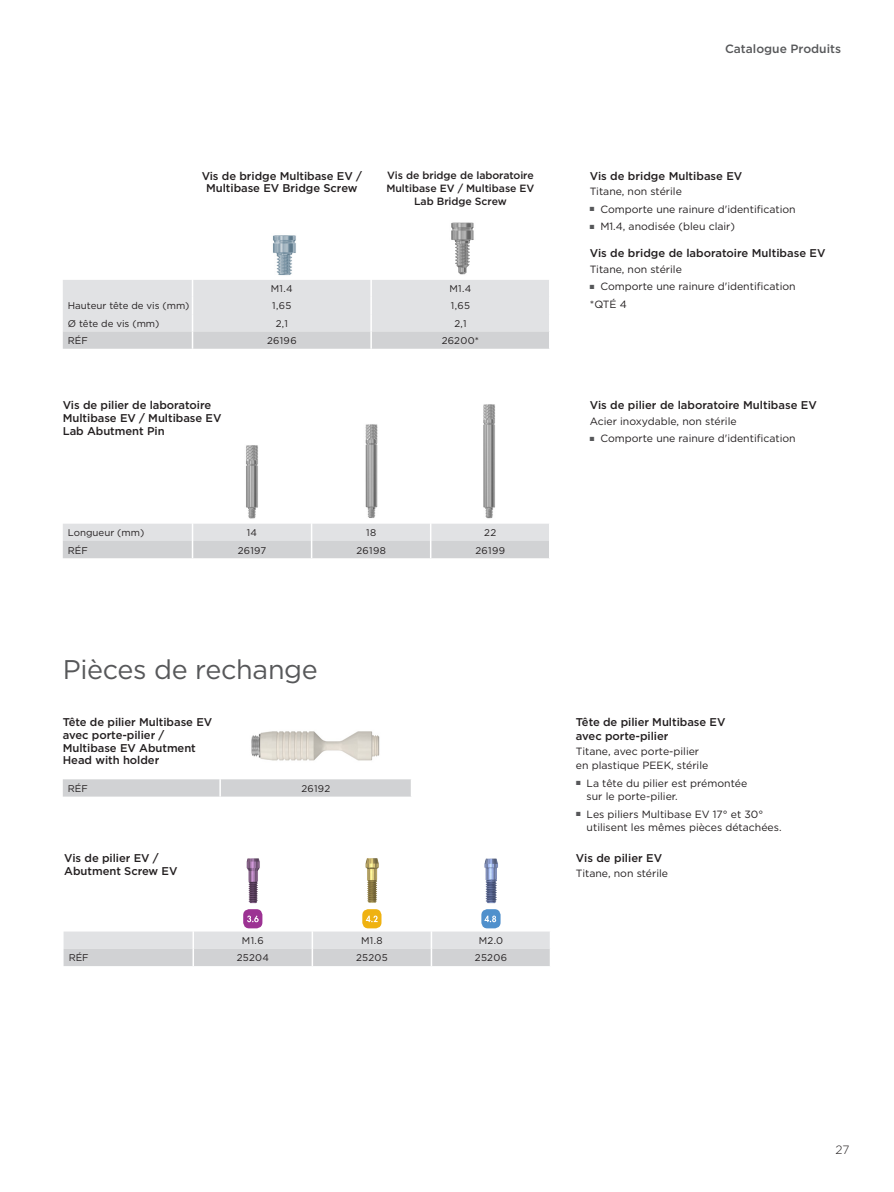
<style>
.page{position:relative;width:894px;height:1192px;background:#fff}
.page>*{position:absolute;margin:0;border:0;box-sizing:border-box;transform-origin:0 0}
.t1{font:27px "Gotham";letter-spacing:-.015em;color:#57585a}
.t2{font:500 12px "Gotham";color:#57585a}
.t3{font:300 12px "Gotham";color:#231f20}
.t4{font:500 11.25px/12.8px "Gotham";letter-spacing:-.005em;color:#231f20}
.t5{font:10.5px/13.5px "Gotham";color:#231f20}
.t6{font:500 10.5px/12.8px "Gotham";letter-spacing:-.005em;color:#231f20;text-align:center}
.t7{font:9.75px "Gotham";letter-spacing:.02em;color:#231f20}
.t8{font:9.75px "Gotham";color:#231f20}
</style>
<div class="page">
<svg style="left:64px;top:858px;width:486px;height:108px"></svg>
<svg style="left:63px;top:280px;width:486px;height:69px;background:#dddee0"></svg>
<img style="left:273px;top:235px;width:23px;height:41px">
<img style="left:451px;top:222px;width:23px;height:53px">
<svg style="left:63px;top:524px;width:486px;height:34px;background:#d9dadc"></svg>
<img style="left:246px;top:445px;width:12px;height:74px">
<img style="left:365px;top:424px;width:13px;height:94px">
<img style="left:483px;top:404px;width:12px;height:115px">
<div style="left:63px;top:779px;width:348px;height:17px;background:#d1d2d4"></div>
<img style="left:251px;top:731px;width:129px;height:30px">
<p class="t2" style="left:725px;top:41px;width:117px">Catalogue Produits</p>
<p class="t4" style="left:202px;top:169px;width:162px;text-align:center">Vis de bridge Multibase EV /<br>Multibase EV Bridge Screw</p>
<p class="t6" style="left:386px;top:169px;width:150px">Vis de bridge de laboratoire<br>Multibase EV / Multibase EV<br>Lab Bridge Screw</p>
<p class="t7" style="left:271px;top:283px;width:23px">M1.4</p>
<p class="t7" style="left:449px;top:283px;width:23px">M1.4</p>
<p class="t8" style="left:68px;top:300px;width:123px">Hauteur tête de vis (mm)</p>
<p class="t7" style="left:272px;top:300px;width:21px">1,65</p>
<p class="t7" style="left:451px;top:300px;width:21px">1,65</p>
<p class="t8" style="left:68px;top:317px;width:93px">Ø tête de vis (mm)</p>
<p class="t7" style="left:276px;top:317px;width:14px">2,1</p>
<p class="t7" style="left:454px;top:317px;width:14px">2,1</p>
<p class="t7" style="left:68px;top:334px;width:21px">RÉF</p>
<p class="t7" style="left:267px;top:334px;width:31px">26196</p>
<p class="t7" style="left:442px;top:334px;width:39px">26200*</p>
<p class="t4" style="left:63px;top:399px;width:160px">Vis de pilier de laboratoire<br>Multibase EV / Multibase EV<br>Lab Abutment Pin</p>
<p class="t8" style="left:68px;top:526px;width:78px">Longueur (mm)</p>
<p class="t7" style="left:247px;top:526px;width:12px">14</p>
<p class="t7" style="left:366px;top:526px;width:12px">18</p>
<p class="t7" style="left:484px;top:526px;width:14px">22</p>
<p class="t7" style="left:68px;top:544px;width:21px">RÉF</p>
<p class="t7" style="left:238px;top:544px;width:30px">26197</p>
<p class="t7" style="left:356px;top:544px;width:31px">26198</p>
<p class="t7" style="left:475px;top:544px;width:31px">26199</p>
<p class="t4" style="left:590px;top:169px;width:154px">Vis de bridge Multibase EV</p>
<p class="t5" style="left:590px;top:184px;width:94px">Titane, non stérile</p>
<p class="t5" style="left:590px;top:202px;width:207px"><sup>■</sup> Comporte une rainure d'identification</p>
<p class="t5" style="left:590px;top:220px;width:147px"><sup>■</sup> M1.4, anodisée (bleu clair)</p>
<p class="t4" style="left:590px;top:247px;width:237px">Vis de bridge de laboratoire Multibase EV</p>
<p class="t5" style="left:590px;top:262px;width:94px">Titane, non stérile</p>
<p class="t5" style="left:590px;top:278px;width:207px;line-height:17.7px"><sup>■</sup> Comporte une rainure d'identification *QTÉ 4</p>
<p class="t4" style="left:590px;top:399px;width:228px">Vis de pilier de laboratoire Multibase EV</p>
<p class="t5" style="left:590px;top:414px;width:148px">Acier inoxydable, non stérile</p>
<p class="t5" style="left:590px;top:432px;width:207px"><sup>■</sup> Comporte une rainure d'identification</p>
<h1 class="t1" style="left:63px;top:652px;width:257px">Pièces de rechange</h1>
<p class="t4" style="left:63px;top:716px;width:151px">Tête de pilier Multibase EV avec porte-pilier /<br>Multibase EV Abutment<br>Head with holder</p>
<p class="t7" style="left:68px;top:782px;width:21px">RÉF</p>
<p class="t7" style="left:301px;top:782px;width:30px">26192</p>
<p class="t4" style="left:64px;top:852px;width:115px">Vis de pilier EV /<br>Abutment Screw EV</p>
<p class="t7" style="left:242px;top:934px;width:23px">M1.6</p>
<p class="t7" style="left:361px;top:934px;width:23px">M1.8</p>
<p class="t7" style="left:479px;top:934px;width:26px">M2.0</p>
<p class="t7" style="left:69px;top:951px;width:21px">RÉF</p>
<p class="t7" style="left:237px;top:951px;width:34px">25204</p>
<p class="t7" style="left:356px;top:951px;width:33px">25205</p>
<p class="t7" style="left:475px;top:951px;width:34px">25206</p>
<p class="t4" style="left:576px;top:715px;width:151px;line-height:13.5px">Tête de pilier Multibase EV avec porte-pilier</p>
<p class="t5" style="left:576px;top:744px;width:134px">Titane, avec porte-pilier en plastique PEEK, stérile</p>
<p class="t5" style="left:587px;top:776px;width:162px;text-indent:-11px"><sup>■</sup> La tête du pilier est prémontée sur le porte-pilier.</p>
<p class="t5" style="left:587px;top:807px;width:196px;text-indent:-11px"><sup>■</sup> Les piliers Multibase EV 17° et 30° utilisent les mêmes pièces détachées.</p>
<p class="t4" style="left:576px;top:852px;width:88px">Vis de pilier EV</p>
<p class="t5" style="left:576px;top:867px;width:94px">Titane, non stérile</p>
<p class="t3" style="left:835px;top:1142px;width:15px">27</p>
</div>
